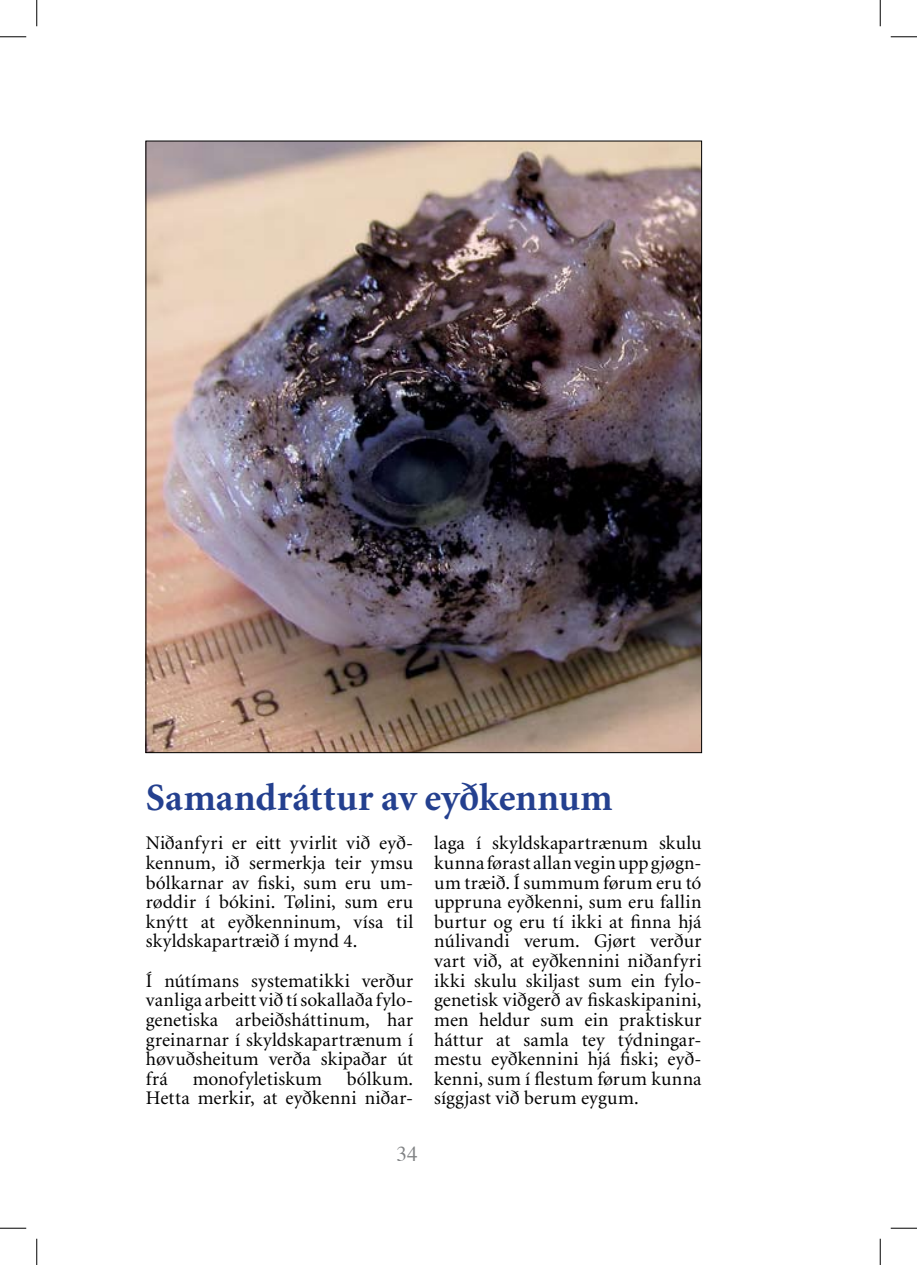
<style>
.page{position:relative;width:917px;height:1265px;background:#fff}
.page>*{position:absolute;margin:0;border:0;box-sizing:border-box;transform-origin:0 0}
.t1{font:700 38.5px "Minion";letter-spacing:.005em;color:#24408f}
.t2{font:21px "Times";color:#808284}
.t3{font:19.25px/19.6px "Minion";letter-spacing:.01em;color:#000}
</style>
<div class="page">
<img style="left:148px;top:143px;width:552px;height:607px">
<svg style="left:0;top:36px;width:26px;height:1px"></svg>
<svg style="left:891px;top:36px;width:26px;height:1px"></svg>
<svg style="left:0;top:1227px;width:26px;height:1px"></svg>
<svg style="left:891px;top:1227px;width:26px;height:1px"></svg>
<svg style="left:36px;top:0;width:1px;height:26px"></svg>
<svg style="left:36px;top:1238px;width:1px;height:26px"></svg>
<svg style="left:880px;top:0;width:1px;height:26px"></svg>
<svg style="left:880px;top:1238px;width:1px;height:26px"></svg>
<h1 class="t1" style="left:146px;top:778px;width:468px">Samandráttur av eyðkennum</h1>
<p class="t3" style="left:146px;top:833px;width:269px">Niðanfyri er eitt yvirlit við eyð&shy;kennum, ið sermerkja teir ymsu bólkarnar av fiski, sum eru um&shy;røddir í bókini. Tølini, sum eru knýtt at eyðkenninum, vísa til skyldskapartræið í mynd 4.</p>
<p class="t3" style="left:146px;top:971px;width:269px;text-align:justify">Í nútímans systematikki verður vanliga arbeitt við tí sokallaða fylo&shy;genetiska arbeiðsháttinum, har greinarnar í skyldskapartrænum í høvuðsheitum verða skipaðar út frá</p>
<p class="t3" style="left:146px;top:1069px;width:269px;text-align:right">bólkum.<br>Hetta- merkir, at eyðkenni niðar-</p>
<p class="t3" style="left:193px;top:1069px;width:131px">monofyletiskum</p>
<p class="t2" style="left:396px;top:1133px;width:22px">34</p>
<p class="t3" style="left:434px;top:833px;width:269px">laga í skyldskapartrænum skulu kunna førast allan vegin upp gjøgn&shy;um- træið. Í summum førum eru tó uppruna eyðkenni, sum eru fallin burtur og eru tí ikki at finna hjá núlivandi verum. Gjørt verður vart við, at eyðkennini niðanfyri ikki skulu skiljast sum ein fylo&shy;genetisk viðgerð av fiskaskipanini, men heldur sum ein praktiskur háttur at samla tey týdningar&shy;mestu eyðkennini hjá fiski; eyð&shy;kenni, sum í flestum førum kunna síggj-ast við berum eygum.</p>
</div>
